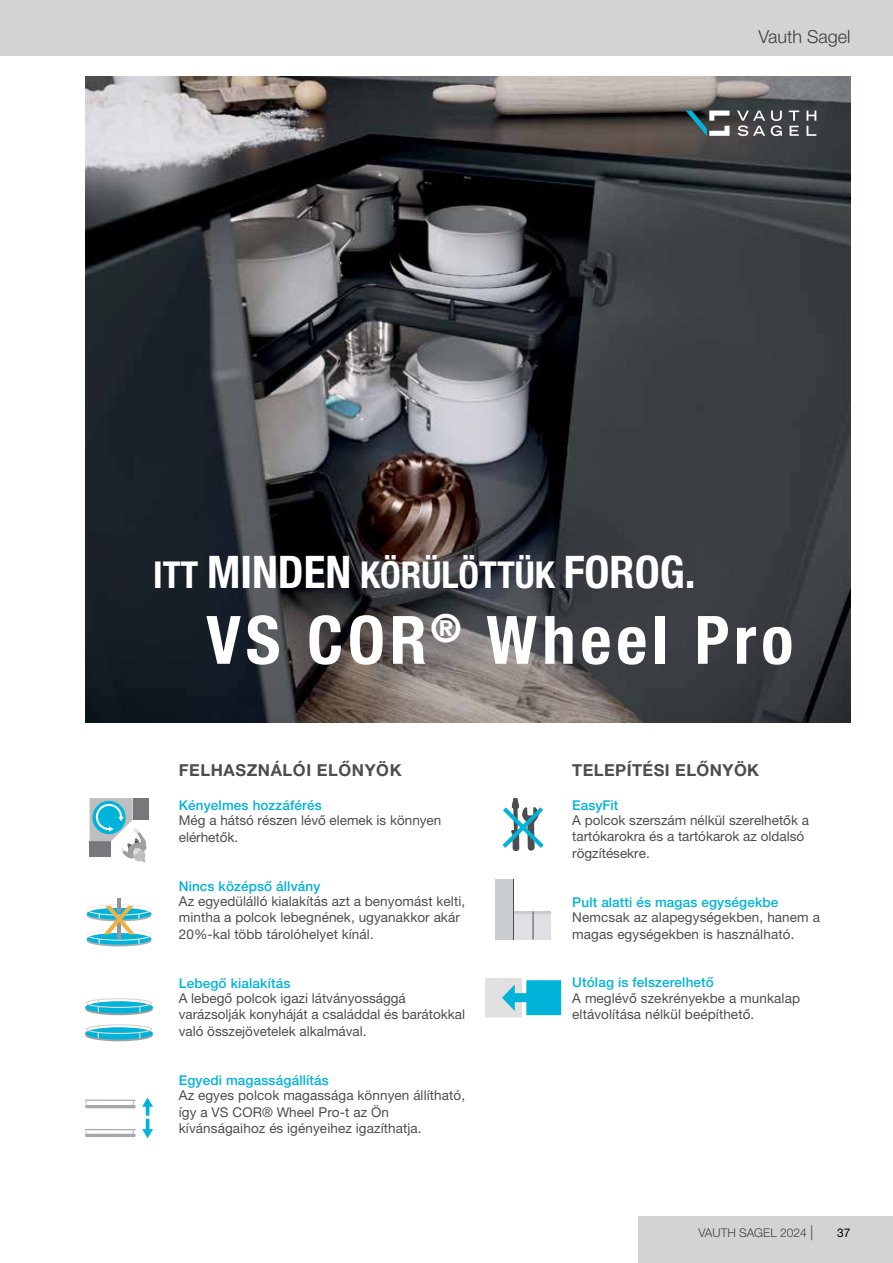
<style>
.page{position:relative;width:893px;height:1263px;background:#fff}
.page>*{position:absolute;margin:0;border:0;box-sizing:border-box;transform-origin:0 0}
.t1{font:700 condensed 66.75px "Helvetica Neue LT Pro";letter-spacing:.07em;color:#fff}
.t2{font:700 condensed 37.2px "Helvetica Neue LT Pro";color:#fff}
.t3{font:300 18px "Helvetica Neue LT Pro";color:#4d4d4f}
.t4{font:700 16.5px "Helvetica Neue LT Pro";letter-spacing:.035em;color:#4d4d4f}
.t5{font:13.5px/16.5px "Helvetica Neue LT Pro";letter-spacing:.005em;color:#4d4d4f}
.t6{font:500 13.5px "Helvetica Neue LT Pro";letter-spacing:.01em;color:#00b3d9}
.t7{font:300 12px "Helvetica Neue LT Pro";color:#4d4d4f}
.t8{font:12px "Helvetica Neue LT Pro";color:#000}
.s1{font-size:45px}
.s2{font-size:15px}
</style>
<div class="page">
<div style="left:638px;top:1216px;width:255px;height:47px;background:#d1d3d4"></div>
<div style="left:0;top:0;width:893px;height:55px;background:#d1d3d4"></div>
<img style="left:85px;top:77px;width:765px;height:646px">
<svg style="left:142px;top:1097px;width:11px;height:41px"></svg>
<hr style="left:85px;top:1105px;width:51px;height:3px;background:#a5a8ac;border-radius:2px">
<hr style="left:85px;top:1134px;width:51px;height:3px;background:#a5a8ac;border-radius:2px">
<hr style="left:85px;top:1099px;width:51px;height:2px;background:#a5a8ac">
<hr style="left:85px;top:1129px;width:51px;height:1px;background:#a5a8ac">
<div style="left:86px;top:998px;width:66px;height:10px;border:1px solid #d8d8da;border-radius:50%"></div>
<svg style="left:85px;top:999px;width:68px;height:16px"></svg>
<div style="left:86px;top:1024px;width:66px;height:10px;border:1px solid #d8d8da;border-radius:50%"></div>
<svg style="left:85px;top:1026px;width:68px;height:15px"></svg>
<svg style="left:86px;top:898px;width:66px;height:48px"></svg>
<svg style="left:502px;top:798px;width:42px;height:53px"></svg>
<svg style="left:485px;top:978px;width:76px;height:39px;background:#72ccdf"></svg>
<div style="left:133px;top:798px;width:16px;height:22px;background:#77787b"></div>
<svg style="left:90px;top:798px;width:57px;height:64px"></svg>
<div style="left:495px;top:879px;width:18px;height:60px;background:#c9cccf"></div>
<div style="left:513px;top:914px;width:38px;height:25px;background:#dee0e3"></div>
<hr style="left:495px;top:911px;width:56px;height:3px;background:#c9cccf">
<hr style="left:513px;top:879px;width:1px;height:60px;background:#4d4d4f">
<svg style="left:533px;top:911px;width:1px;height:28px"></svg>
<svg style="left:807px;top:111px;width:9px;height:25px"></svg>
<svg style="left:789px;top:111px;width:10px;height:25px"></svg>
<svg style="left:771px;top:111px;width:11px;height:25px"></svg>
<svg style="left:737px;top:111px;width:28px;height:25px"></svg>
<svg style="left:686px;top:111px;width:43px;height:25px"></svg>
<h3 class="t3" style="left:758px;top:25px;width:94px">Vauth Sagel</h3>
<h2 class="t2" style="left:153px;top:552px;width:544px">ITT <span class="s1">MINDEN</span> KÖRÜLÖTTÜK <span class="s1">FOROG.</span></h2>
<h1 class="t1" style="left:206px;top:600px;width:589px">VS COR<sup>®</sup> Wheel Pro</h1>
<p class="t4" style="left:179px;top:760px;width:224px">FELHASZNÁLÓI ELŐNYÖK</p>
<p class="t6" style="left:179px;top:797px;width:144px">Kényelmes hozzáférés</p>
<p class="t5" style="left:179px;top:811px;width:264px;line-height:17px">Még a hátsó részen lévő elemek is könnyen elérhetők.</p>
<p class="t6" style="left:179px;top:878px;width:143px">Nincs középső állvány</p>
<p class="t5" style="left:179px;top:892px;width:288px">Az egyedülálló kialakítás azt a benyomást kelti, mintha a polcok lebegnének, ugyanakkor akár<br>20%-kal több tárolóhelyet kínál.</p>
<p class="t6" style="left:179px;top:975px;width:113px">Lebegő kialakítás</p>
<p class="t5" style="left:179px;top:990px;width:288px">A lebegő polcok igazi látványossággá varázsolják konyháját a családdal és barátokkal való összejövetelek alkalmával.</p>
<p class="t6" style="left:179px;top:1072px;width:152px">Egyedi magasságállítás</p>
<p class="t5" style="left:179px;top:1087px;width:288px;line-height:16px">Az egyes polcok magassága könnyen állítható, így a VS COR® Wheel Pro-t az Ön kívánságaihoz és igényeihez igazíthatja.</p>
<p class="t4" style="left:572px;top:760px;width:188px">TELEPÍTÉSI ELŐNYÖK</p>
<p class="t6" style="left:572px;top:797px;width:48px">EasyFit</p>
<p class="t5" style="left:572px;top:811px;width:238px">A polcok szerszám nélkül szerelhetők a tartókarokra és a tartókarok az oldalsó rögzítésekre.</p>
<p class="t6" style="left:572px;top:894px;width:208px">Pult alatti és magas egységekbe</p>
<p class="t5" style="left:572px;top:908px;width:249px;line-height:17px">Nemcsak az alapegységekben, hanem a magas egységekben is használható.</p>
<p class="t6" style="left:572px;top:974px;width:143px">Utólag is felszerelhető</p>
<p class="t5" style="left:572px;top:990px;width:229px;line-height:16px">A meglévő szekrényekbe a munkalap eltávolítása nélkül beépíthető.</p>
<p class="t7" style="left:698px;top:1226px;width:116px">VAUTH SAGEL 2024 <span class="s2">|</span></p>
<p class="t8" style="left:837px;top:1226px;width:15px">37</p>
</div>
